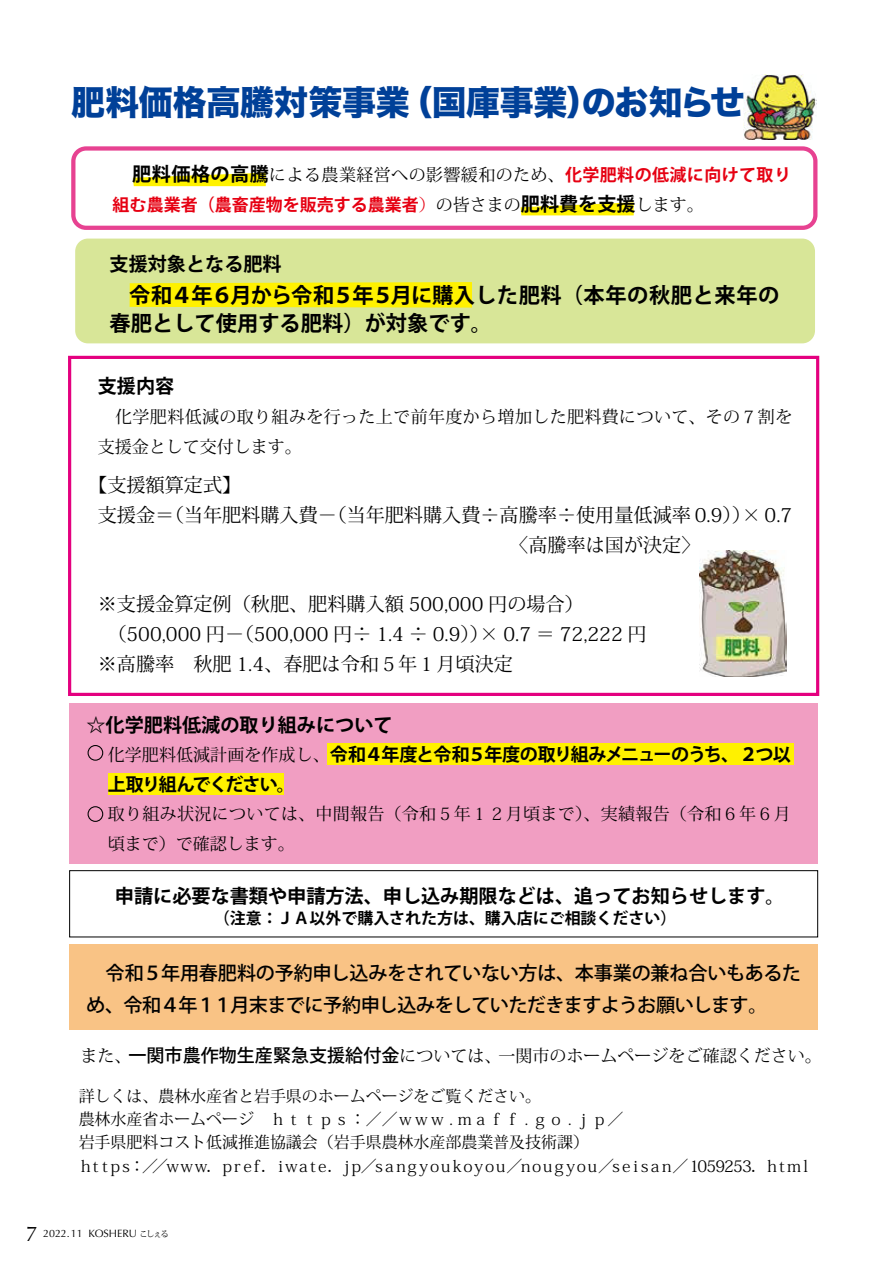
<style>
.page{position:relative;width:893px;height:1263px;background:#fff}
.page>*{position:absolute;margin:0;border:0;box-sizing:border-box;transform-origin:0 0}
.t1{font:34.05px "Hira Kaku Std W8";letter-spacing:-.01em;color:#004098}
.t2{font:700 21.3px/27.6px "Koz Go Pro";color:#000}
.t3{font:19.2px/29.7px "Koz Min Pro";color:#000}
.t4{font:500 19.2px/32px "Koz Go Pro";letter-spacing:-.025em;color:#000}
.t5{font:700 19.2px "Koz Go Pro";color:#000}
.t6{font:700 18px/29.7px "Koz Go Pro";letter-spacing:-.065em;color:#000}
.t7{font:16.95px/29.7px "Koz Min Pro";letter-spacing:.02em;color:#000}
.t8{font:16.95px "Koz Min Pro";color:#000}
.t9{font:700 16.95px "Koz Go Pro";color:#e60012}
.t10{font:15.9px/23.4px "Koz Min Pro";color:#000}
.t11{font:700 15.9px "Koz Go Pro";color:#000}
.t12{font:10.65px "Optima";color:#000}
.s1{font-family:"Koz Go Pro";font-weight:700;font-size:19.2px}
.s2{font-family:"Koz Go Pro";font-weight:700;color:#e60012}
.s3{font-family:"Koz Min Pro";font-weight:400}
.s4{font-family:"Koz Min Pro";font-weight:400;color:#000}
.s5{font-size:19.2px;color:#000}
.s6{font-family:"Koz Min Pro";font-weight:400;font-size:16.95px}
.s7{font-family:"Koz Go Pro";font-weight:500;font-size:18px}
.s8{font-size:21.3px}
.s9{font-family:"Koz Min Pro";font-size:8.55px}
</style>
<div class="page">
<img style="left:699px;top:550px;width:88px;height:126px">
<img style="left:743px;top:75px;width:73px;height:65px">
<div style="left:75px;top:239px;width:740px;height:104px;background:#d8e698;border-radius:13px"></div>
<div style="left:71px;top:146px;width:746px;height:84px;border:4px solid #e74291;border-radius:13px"></div>
<svg style="left:130px;top:282px;width:342px;height:26px"></svg>
<svg style="left:521px;top:202px;width:113px;height:13px"></svg>
<svg style="left:133px;top:173px;width:133px;height:13px"></svg>
<div style="left:68px;top:356px;width:751px;height:340px;border:3px solid #e4007f"></div>
<div style="left:70px;top:703px;width:748px;height:160px;background:#f19ec2"></div>
<div style="left:70px;top:944px;width:748px;height:85px;background:#f9c385"></div>
<div style="left:69px;top:870px;width:749px;height:67px;border:1px solid #000"></div>
<div style="left:327px;top:743px;width:467px;height:22px;background:#fff100"></div>
<div style="left:108px;top:773px;width:175px;height:22px;background:#fff100"></div>
<div style="left:88px;top:745px;width:15px;height:16px;border:1px solid #000;border-radius:50%"></div>
<div style="left:88px;top:806px;width:15px;height:16px;border:1px solid #000;border-radius:50%"></div>
<h1 class="t1" style="left:71px;top:83px;width:675px">肥料価格高騰対策事業（国庫事業）のお知らせ</h1>
<p class="t7" style="left:132px;top:159px;width:660px"><span class="s1">肥料価格の高騰</span>による農業経営への影響緩和のため、<span class="s2">化学肥料の低減に向けて取り</span></p>
<p class="t9" style="left:113px;top:194px;width:593px">組む農業者（農畜産物を販売する農業者<span class="s3">）</span><span class="s4">の皆さまの</span><span class="s5">肥料費を支援</span><span class="s4">します。</span></p>
<p class="t5" style="left:110px;top:252px;width:174px">支援対象となる肥料</p>
<h2 class="t2" style="left:110px;top:283px;width:671px;text-indent:20px">令和４年６月から令和５年５月に購入した肥料（本年の秋肥と来年の春肥として使用する肥料）が対象です。</h2>
<p class="t5" style="left:98px;top:374px;width:78px">支援内容</p>
<p class="t7" style="left:98px;top:402px;width:696px">　化学肥料低減の取り組みを行った上で前年度から増加した肥料費について、その７割を支援金として交付します。</p>
<p class="t3" style="left:98px;top:469px;width:696px;text-indent:-10px">【支援額算定式】<br>支援金＝（当年肥料購入費－（当年肥料購入費÷高騰率÷使用量低減率 0.9））× 0.7</p>
<p class="t3" style="left:98px;top:589px;width:550px">※支援金算定例（秋肥、肥料購入額 500,000 円の場合）<br>　（500,000 円－（500,000 円÷ 1.4 ÷ 0.9））× 0.7 ＝ 72,222 円※高騰率　秋肥 1.4、春肥は令和５年１月頃決定</p>
<p class="t5" style="left:86px;top:713px;width:308px">☆化学肥料低減の取り組みについて</p>
<p class="t6" style="left:108px;top:741px;width:685px"><span class="s6">化学肥料低減計画を作成し、</span>令和４年度と令和５年度の取り組みメニューのうち、２つ以上取り組んでください。</p>
<p class="t7" style="left:108px;top:798px;width:685px">取り組み状況については、中間報告（令和５年１２月頃まで）、実績報告（令和６年６月頃まで）で確認します。</p>
<p class="t5" style="left:115px;top:883px;width:671px">申請に必要な書類や申請方法、申し込み期限などは、追ってお知らせします。</p>
<p class="t11" style="left:214px;top:908px;width:464px">（注意：ＪＡ以外で購入された方は、購入店にご相談ください）</p>
<p class="t4" style="left:86px;top:957px;width:716px">　令和５年用春肥料の予約申し込みをされていない方は、本事業の兼ね合いもあるため、令和４年１１月末までに予約申し込みをしていただきますようお願いします。</p>
<p class="t8" style="left:80px;top:1043px;width:743px">また、<span class="s7">一関市農作物生産緊急支援給付金</span>については、一関市のホームページをご確認ください。</p>
<p class="t10" style="left:78px;top:1083px;width:737px">詳しくは、農林水産省と岩手県のホームページをご覧ください。<br>農林水産省ホームページ　ｈｔｔｐｓ：／／ｗｗｗ . ｍａｆｆ . ｇｏ . ｊｐ／<br>岩手県肥料コスト低減推進協議会（岩手県農林水産部農業普及技術課）<br>ｈｔｔｐｓ：／／ｗｗｗ．ｐｒｅｆ．ｉｗａｔｅ．ｊｐ／ｓａｎｇｙｏｕｋｏｙｏｕ／ｎｏｕｇｙｏｕ／ｓｅｉｓａｎ／ 10 5 9 2 5 3．ｈｔｍｌ</p>
<p class="t12" style="left:26px;top:1227px;width:145px"><span class="s8">7</span> 2022.11 KOSHERU <span class="s9">こしぇる</span></p>
</div>
